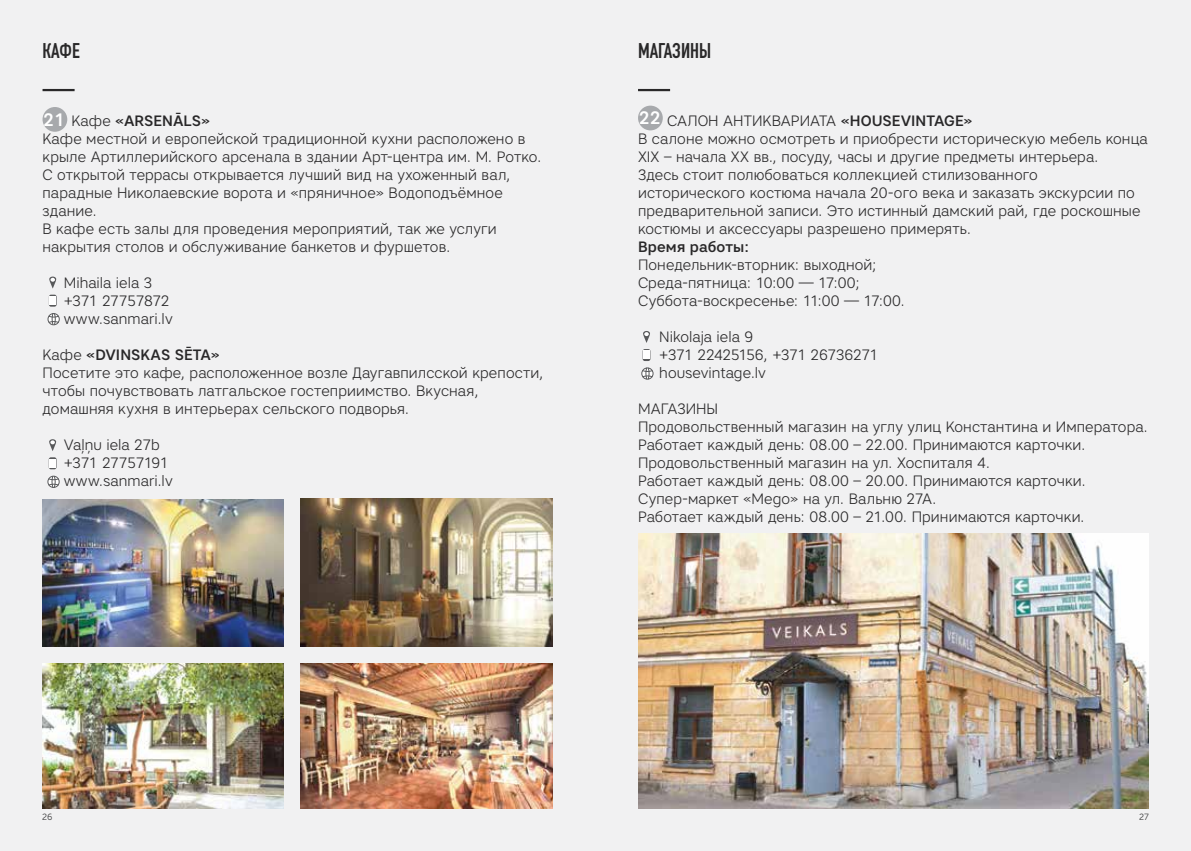
<style>
.page{position:relative;width:1191px;height:851px;background:#fff}
.page>*{position:absolute;margin:0;border:0;box-sizing:border-box;transform-origin:0 0}
.t1{font:700 21px "DIN Condensed";color:#292829}
.t2{font:500 18px "Artico";color:#fff}
.t3{font:300 15px/18px "Artico";letter-spacing:.01em;color:#292829}
.t4{font:500 15px "Artico";letter-spacing:.01em;color:#292829}
.t5{font:9px "Museo Sans Cyrl 300";color:#383839}
.s1{font-weight:500}
</style>
<div class="page">
<div style="left:0;top:0;width:1191px;height:850px;background:#f1f1f2"></div>
<hr style="left:43px;top:89px;width:32px;height:2px;background:#292829">
<hr style="left:638px;top:89px;width:32px;height:2px;background:#292829">
<img style="left:638px;top:533px;width:510px;height:275px">
<svg style="left:643px;top:331px;width:7px;height:12px"></svg>
<svg style="left:49px;top:276px;width:7px;height:12px"></svg>
<svg style="left:49px;top:439px;width:7px;height:12px"></svg>
<div style="left:641px;top:367px;width:12px;height:12px;border:1px solid #58595b;border-radius:50%"></div>
<svg style="left:642px;top:367px;width:11px;height:13px"></svg>
<div style="left:48px;top:313px;width:12px;height:12px;border:1px solid #58595b;border-radius:50%"></div>
<svg style="left:48px;top:313px;width:11px;height:12px"></svg>
<div style="left:48px;top:475px;width:12px;height:12px;border:1px solid #58595b;border-radius:50%"></div>
<svg style="left:48px;top:475px;width:11px;height:13px"></svg>
<div style="left:642px;top:349px;width:8px;height:12px;background:#58595b;border-radius:2px"></div>
<div style="left:643px;top:350px;width:6px;height:9px;background:#fff"></div>
<svg style="left:49px;top:294px;width:8px;height:12px"></svg>
<div style="left:50px;top:296px;width:6px;height:9px;background:#fff"></div>
<svg style="left:49px;top:457px;width:7px;height:12px"></svg>
<img style="left:43px;top:663px;width:240px;height:145px">
<img style="left:300px;top:663px;width:253px;height:145px">
<img style="left:43px;top:500px;width:240px;height:146px">
<img style="left:300px;top:499px;width:253px;height:147px">
<div style="left:638px;top:106px;width:25px;height:24px;background:#a7a9ac;border-radius:50%"></div>
<div style="left:43px;top:107px;width:24px;height:25px;background:#a7a9ac;border-radius:50%"></div>
<h1 class="t1" style="left:43px;top:36px;width:39px">КАФЕ</h1>
<h1 class="t1" style="left:638px;top:36px;width:75px">МАГАЗИНЫ</h1>
<p class="t2" style="left:43px;top:107px;width:24px">21</p>
<p class="t2" style="left:639px;top:106px;width:24px">22</p>
<p class="t3" style="left:43px;top:111px;width:500px;text-indent:29px">Кафе <span class="s1">«ARSENĀLS»<br></span>Кафе местной и европейской традиционной кухни расположено в крыле Артиллерийского арсенала в здании Арт-центра им. М. Ротко.<br>С открытой террасы открывается лучший вид на ухоженный вал, парадные Николаевские ворота и «пряничное» Водоподъёмное здание.<br>В кафе есть залы для проведения мероприятий, так же услуги накрытия столов и обслуживание банкетов и фуршетов.</p>
<p class="t3" style="left:64px;top:273px;width:110px">Mihaila iela 3 +371 27757872 www.sanmari.lv</p>
<p class="t3" style="left:43px;top:345px;width:502px">Кафе <span class="s1">«DVINSKAS SĒTA»<br></span>Посетите это кафе, расположенное возле Даугавпилсской крепости, чтобы почувствовать латгальское гостеприимство. Вкусная, домашняя кухня в интерьерах сельского подворья.</p>
<p class="t3" style="left:64px;top:435px;width:110px">Vaļņu iela 27b +371 27757191 www.sanmari.lv</p>
<p class="t3" style="left:638px;top:111px;width:511px;text-indent:29px">САЛОН АНТИКВАРИАТА <span class="s1">«HOUSEVINTAGE»<br></span>В салоне можно осмотреть и приобрести историческую мебель конца XIX – начала XX вв., посуду, часы и другие предметы интерьера.<br>Здесь стоит полюбоваться коллекцией стилизованного исторического костюма начала 20-ого века и заказать экскурсии по предварительной записи. Это истинный дамский рай, где роскошные костюмы и аксессуары разрешено примерять.</p>
<p class="t4" style="left:638px;top:237px;width:112px">Время работы:</p>
<p class="t3" style="left:638px;top:255px;width:268px">Понедельник-вторник: выходной;<br>Среда-пятница: 10:00 — 17:00;<br>Суббота-воскресенье: 11:00 — 17:00.</p>
<p class="t3" style="left:659px;top:327px;width:221px">Nikolaja iela 9<br>+371 22425156, +371 26736271 housevintage.lv</p>
<p class="t3" style="left:638px;top:399px;width:511px">МАГАЗИНЫ<br>Продовольственный магазин на углу улиц Константина и Императора.<br>Работает каждый день: 08.00 – 22.00. Принимаются карточки.<br>Продовольственный магазин на ул. Хоспиталя 4.<br>Работает каждый день: 08.00 – 20.00. Принимаются карточки.<br>Супер-маркет «Mego» на ул. Вальню 27А.<br>Работает каждый день: 08.00 – 21.00. Принимаются карточки.</p>
<p class="t5" style="left:42px;top:811px;width:12px">26</p>
<p class="t5" style="left:1139px;top:811px;width:11px">27</p>
</div>
